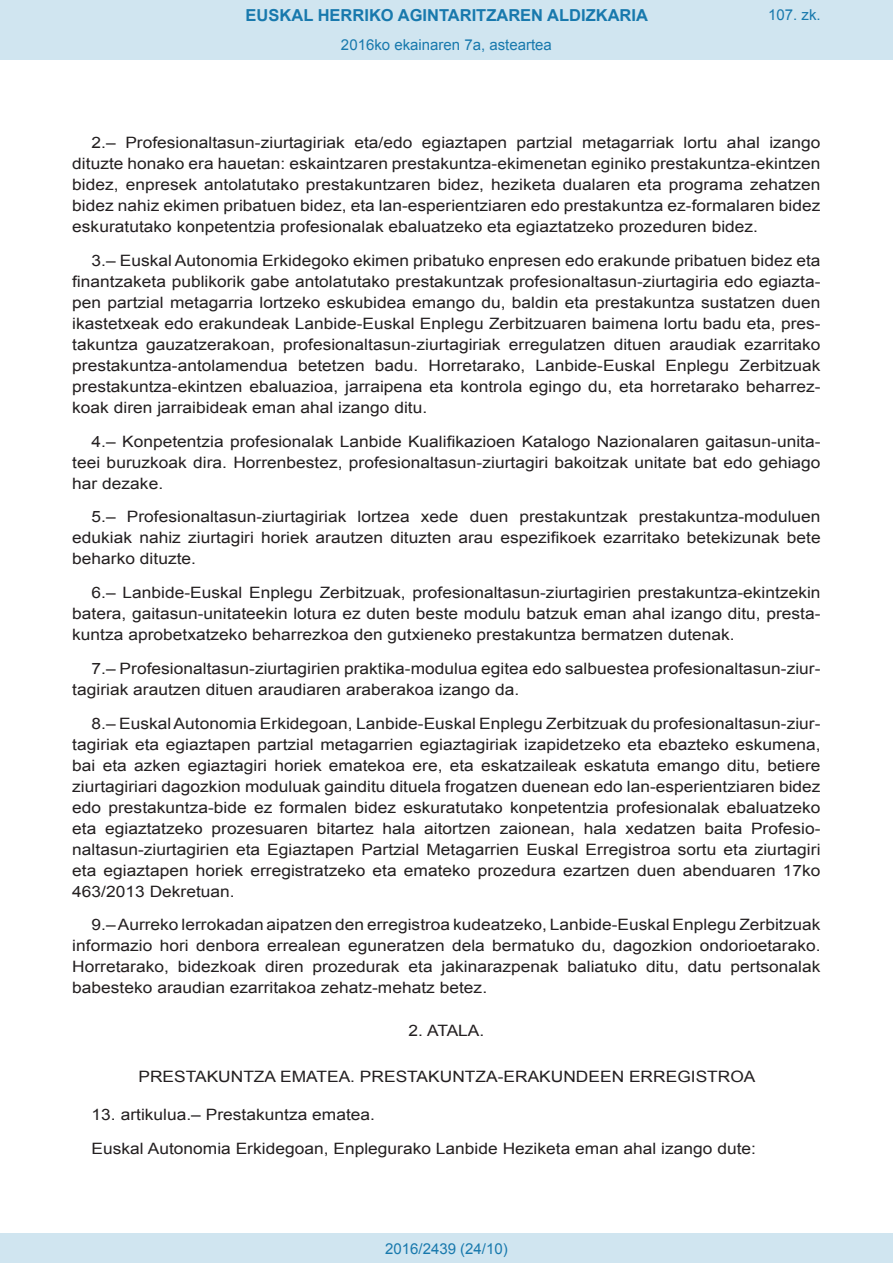
<style>
.page{position:relative;width:893px;height:1263px;background:#fff}
.page>*{position:absolute;margin:0;border:0;box-sizing:border-box;transform-origin:0 0}
.t1{font:700 16.5px "Arial";color:#1879ad}
.BOPVDetalle{font:15.6px/21px "Arial";color:#231f20;text-align:justify;scale:1.11 1}
.BOPVClave{font:15.6px "Arial";color:#231f20;scale:1.11 1}
.Paginacion_Centro{font:15px "Arial";color:#1879ad}
</style>
<div class="page">
<div style="left:0;top:0;width:893px;height:60px;background:#d0e5f0"></div>
<div style="left:0;top:1233px;width:893px;height:30px;background:#d0e5f0"></div>
<p class="t1" style="left:246px;top:4px;width:404px">EUSKAL HERRIKO AGINTARITZAREN ALDIZKARIA</p>
<p class="Paginacion_Centro" style="left:341px;top:35px;width:212px">2016ko ekainaren 7a, asteartea</p>
<p class="Paginacion_Centro" style="left:768px;top:5px;width:54px">107. zk.</p>
<p class="BOPVDetalle" style="left:72px;top:132px;width:676px;text-indent:19px">2.– Profesionaltasun-ziurtagiriak eta/edo egiaztapen partzial metagarriak lortu ahal izango dituzte honako era hauetan: eskaintzaren prestakuntza-ekimenetan eginiko prestakuntza-ekintzen bidez, enpresek antolatutako prestakuntzaren bidez, heziketa dualaren eta programa zehatzen bidez nahiz ekimen pribatuen bidez, eta lan-esperientziaren edo prestakuntza ez-formalaren bidez eskuratutako konpetentzia profesionalak ebaluatzeko eta egiaztatzeko prozeduren bidez.</p>
<p class="BOPVDetalle" style="left:72px;top:250px;width:676px;text-indent:19px">3.– Euskal Autonomia Erkidegoko ekimen pribatuko enpresen edo erakunde pribatuen bidez eta finantzaketa publikorik gabe antolatutako prestakuntzak profesionaltasun-ziurtagiria edo egiazta&shy;pen partzial metagarria lortzeko eskubidea emango du, baldin eta prestakuntza sustatzen duen ikastetxeak edo erakundeak Lanbide-Euskal Enplegu Zerbitzuaren baimena lortu badu eta, pres&shy;takuntza gauzatzerakoan, profesionaltasun-ziurtagiriak erregulatzen dituen araudiak ezarritako prestakuntza-antolamendua betetzen badu. Horretarako, Lanbide-Euskal Enplegu Zerbitzuak prestakuntza-ekintzen ebaluazioa, jarraipena eta kontrola egingo du, eta horretarako beharrez&shy;koak diren jarraibideak eman ahal izango ditu.</p>
<p class="BOPVDetalle" style="left:72px;top:431px;width:676px;text-indent:19px">4.– Konpetentzia profesionalak Lanbide Kualifikazioen Katalogo Nazionalaren gaitasun-unita&shy;teei buruzkoak dira. Horrenbestez, profesionaltasun-ziurtagiri bakoitzak unitate bat edo gehiago har dezake.</p>
<p class="BOPVDetalle" style="left:72px;top:507px;width:676px;text-indent:19px">5.– Profesionaltasun-ziurtagiriak lortzea xede duen prestakuntzak prestakuntza-moduluen edukiak nahiz ziurtagiri horiek arautzen dituzten arau espezifikoek ezarritako betekizunak bete beharko dituzte.</p>
<p class="BOPVDetalle" style="left:72px;top:582px;width:676px;text-indent:19px">6.– Lanbide-Euskal Enplegu Zerbitzuak, profesionaltasun-ziurtagirien prestakuntza-ekintzekin batera, gaitasun-unitateekin lotura ez duten beste modulu batzuk eman ahal izango ditu, presta&shy;kuntza aprobetxatzeko beharrezkoa den gutxieneko prestakuntza bermatzen dutenak.</p>
<p class="BOPVDetalle" style="left:72px;top:658px;width:676px;text-indent:19px">7.– Profesionaltasun-ziurtagirien praktika-modulua egitea edo salbuestea profesionaltasun-ziur&shy;tagiriak arautzen dituen araudiaren araberakoa izango da.</p>
<p class="BOPVDetalle" style="left:72px;top:713px;width:676px;text-indent:19px">8.– Euskal Autonomia Erkidegoan, Lanbide-Euskal Enplegu Zerbitzuak du profesionaltasun-ziur&shy;tagiriak eta egiaztapen partzial metagarrien egiaztagiriak izapidetzeko eta ebazteko eskumena, bai eta azken egiaztagiri horiek ematekoa ere, eta eskatzaileak eskatuta emango ditu, betiere ziurtagiriari dagozkion moduluak gainditu dituela frogatzen duenean edo lan-esperientziaren bidez edo prestakuntza-bide ez formalen bidez eskuratutako konpetentzia profesionalak ebaluatzeko eta egiaztatzeko prozesuaren bitartez hala aitortzen zaionean, hala xedatzen baita Profesio&shy;naltasun-ziurtagirien eta Egiaztapen Partzial Metagarrien Euskal Erregistroa sortu eta ziurtagiri eta egiaztapen horiek erregistratzeko eta emateko prozedura ezartzen duen abenduaren 17ko 463/2013 Dekretuan.</p>
<p class="BOPVDetalle" style="left:72px;top:915px;width:676px;text-indent:19px">9.– Aurreko lerrokadan aipatzen den erregistroa kudeatzeko, Lanbide-Euskal Enplegu Zerbitzuak informazio hori denbora errealean eguneratzen dela bermatuko du, dagozkion ondorioetarako.<br>Horretarako, bidezkoak diren prozedurak eta jakinarazpenak baliatuko ditu, datu pertsonalak babesteko araudian ezarritakoa zehatz-mehatz betez.</p>
<p class="BOPVClave" style="left:409px;top:1020px;width:70px">2. ATALA.</p>
<p class="BOPVClave" style="left:138px;top:1066px;width:557px">PRESTAKUNTZA EMATEA. PRESTAKUNTZA-ERAKUNDEEN ERREGISTROA</p>
<p class="BOPVDetalle" style="left:92px;top:1104px;width:257px">13. artikulua.– Prestakuntza ematea.</p>
<p class="BOPVDetalle" style="left:92px;top:1138px;width:600px">Euskal Autonomia Erkidegoan, Enplegurako Lanbide Heziketa eman ahal izango dute:</p>
<p class="Paginacion_Centro" style="left:385px;top:1238px;width:124px">2016/2439 (24/10)</p>
</div>
